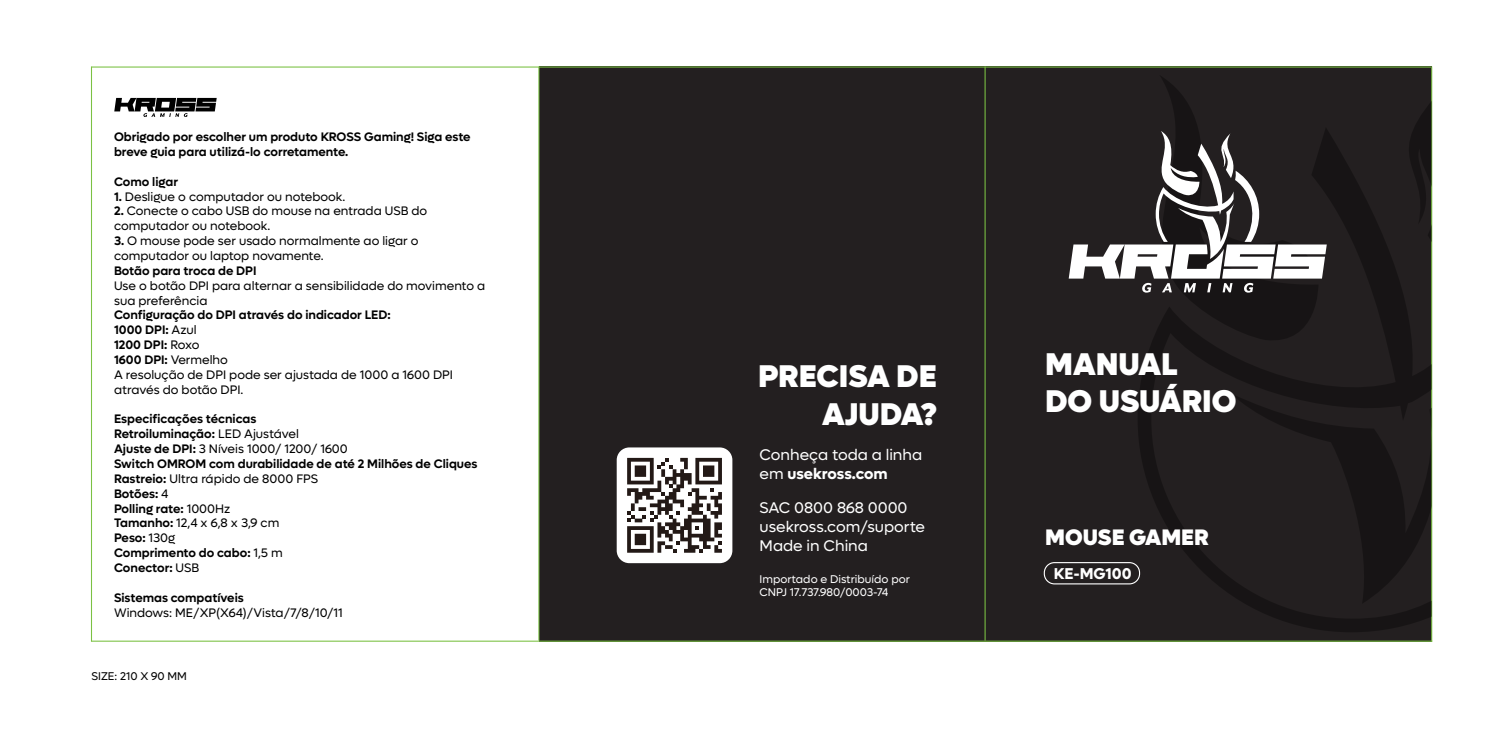
<style>
.page{position:relative;width:1507px;height:749px;background:#fff}
.page>*{position:absolute;margin:0;border:0;box-sizing:border-box;transform-origin:0 0}
.t1{font:900 31.5px/37.8px "Lufga";color:#fff;text-align:right}
.t2{font:900 22.5px "Lufga";color:#fff}
.t3{font:700 15.75px "Lufga";color:#fff}
.t4{font:15.53px/18.7px "Lufga";color:#fff}
.t5{font:12.38px/14.8px "Lufga";color:#000}
.t6{font:600 12.38px/14.8px "Lufga";color:#000}
.t7{font:11.25px/13.5px "Lufga";color:#fff}
.t8{font:11.25px "Lufga";color:#000}
.s1{font-weight:600}
.s2{font-weight:400}
.s3{font-weight:700}
</style>
<div class="page">
<div style="left:539px;top:66px;width:893px;height:576px;background:#231f20"></div>
<hr style="left:91px;top:66px;width:1341px;height:2px;background:#7bc143">
<hr style="left:91px;top:640px;width:1341px;height:2px;background:#7bc143">
<hr style="left:91px;top:66px;width:1px;height:576px;background:#7bc143">
<hr style="left:538px;top:66px;width:1px;height:574px;background:#7bc143">
<hr style="left:985px;top:66px;width:1px;height:574px;background:#7bc143">
<hr style="left:1431px;top:68px;width:1px;height:574px;background:#7bc143">
<div style="left:617px;top:447px;width:115px;height:116px;background:#fff;border-radius:13px"></div>
<svg style="left:627px;top:458px;width:95px;height:95px"></svg>
<div style="left:1044px;top:562px;width:96px;height:22px;border:1px solid #fff;border-radius:10px"></div>
<svg style="left:114px;top:98px;width:103px;height:19px"></svg>
<svg style="left:1138px;top:129px;width:294px;height:503px"></svg>
<svg style="left:1230px;top:372px;width:202px;height:232px"></svg>
<svg style="left:1138px;top:77px;width:181px;height:269px"></svg>
<svg style="left:1373px;top:84px;width:59px;height:186px"></svg>
<svg style="left:1069px;top:131px;width:258px;height:162px"></svg>
<p class="t6" style="left:114px;top:129px;width:358px">Obrigado por escolher um produto KROSS Gaming! Siga este breve guia para utilizá-lo corretamente.</p>
<p class="t6" style="left:114px;top:174px;width:65px">Como ligar</p>
<p class="t5" style="left:114px;top:189px;width:233px"><span class="s1">1.</span> Desligue o computador ou notebook.</p>
<p class="t5" style="left:114px;top:204px;width:315px"><span class="s1">2.</span> Conecte o cabo USB do mouse na entrada USB do computador ou notebook.</p>
<p class="t5" style="left:114px;top:233px;width:306px"><span class="s1">3.</span> O mouse pode ser usado normalmente ao ligar o computador ou laptop novamente.</p>
<p class="t6" style="left:114px;top:263px;width:144px">Botão para troca de DPI</p>
<p class="t5" style="left:114px;top:278px;width:373px">Use o botão DPI para alternar a sensibilidade do movimento a sua preferência</p>
<p class="t5" style="left:114px;top:308px;width:340px"><span class="s1">Configuração do DPI através do indicador LED:<br>1000 DPI:</span> Azul<br><span class="s1">1200 DPI:</span> Roxo<br><span class="s1">1600 DPI:</span> Vermelho<br>A resolução de DPI pode ser ajustada de 1000 a 1600 DPI através do botão DPI.</p>
<p class="t6" style="left:114px;top:412px;width:365px">Especificações técnicas<br>Retroiluminação: <span class="s2">LED Ajustável<br></span>Ajuste de DPI: <span class="s2">3 Níveis 1000/ 1200/ 1600<br></span>Switch OMROM com durabilidade de até 2 Milhões de Cliques<br>Rastreio: <span class="s2">Ultra rápido de 8000 FPS<br></span>Botões: <span class="s2">4<br></span>Polling rate: <span class="s2">1000Hz<br></span>Tamanho: <span class="s2">12,4 x 6,8 x 3,9 cm<br></span>Peso: <span class="s2">130g<br></span>Comprimento do cabo: <span class="s2">1,5 m<br></span>Conector: <span class="s2">USB</span></p>
<p class="t6" style="left:114px;top:590px;width:131px">Sistemas compatíveis</p>
<p class="t5" style="left:114px;top:605px;width:230px">Windows: ME/XP(X64)/Vista/7/8/10/11</p>
<p class="t8" style="left:91px;top:669px;width:97px">SIZE: 210 X 90 MM</p>
<h1 class="t1" style="left:758px;top:357px;width:180px">PRECISA DE<br>AJUDA?</h1>
<p class="t4" style="left:760px;top:445px;width:164px">Conheça toda a linha em <span class="s3">usekross.com</span></p>
<p class="t4" style="left:760px;top:499px;width:167px">SAC 0800 868 0000 usekross.com/suporte<br>Made in China</p>
<p class="t7" style="left:760px;top:572px;width:152px">Importado e Distribuído por<br>CNPJ 17.737.980/0003-74</p>
<h1 class="t1" style="left:1045px;top:345px;width:193px;text-align:left">MANUAL<br>DO USUÁRIO</h1>
<h2 class="t2" style="left:1045px;top:523px;width:165px">MOUSE GAMER</h2>
<p class="t3" style="left:1054px;top:564px;width:80px">KE-MG100</p>
</div>
